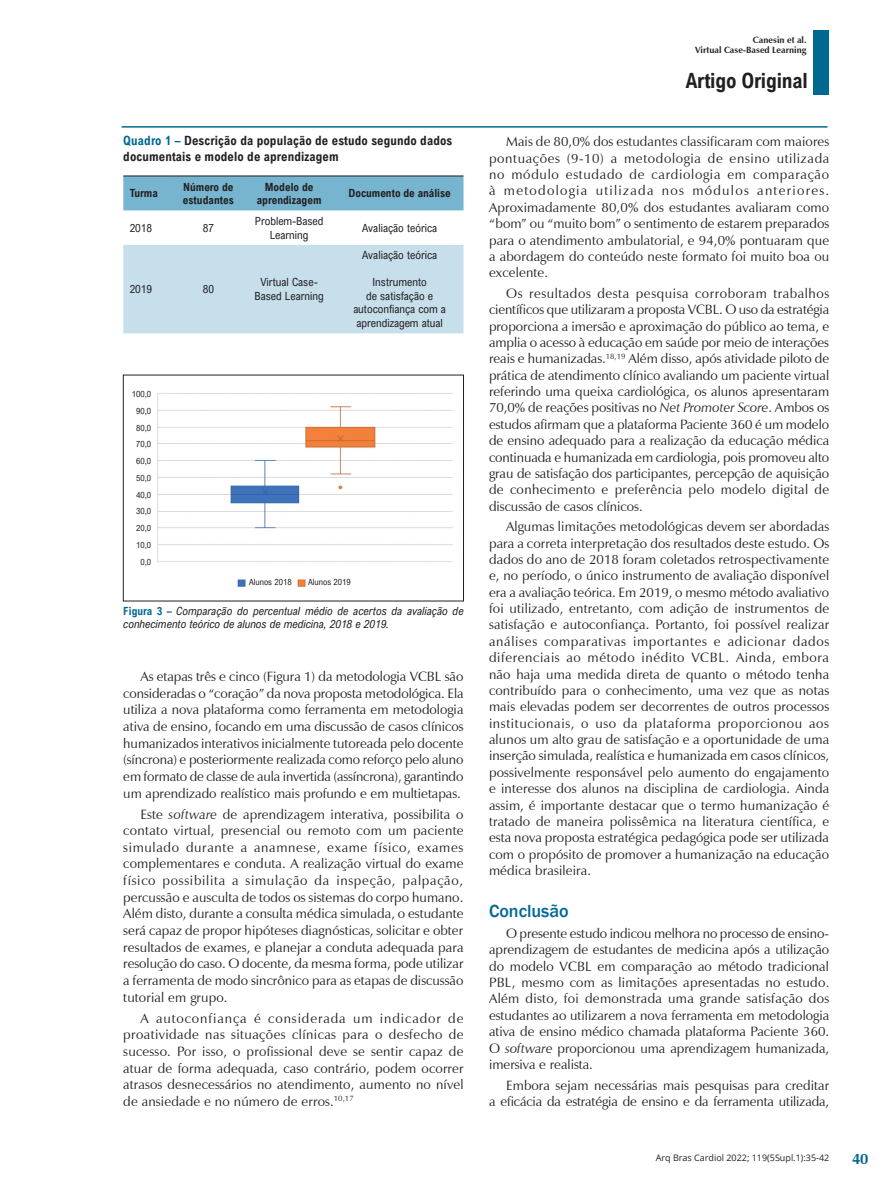
<style>
.page{position:relative;width:893px;height:1191px;background:#fff}
.page>*{position:absolute;margin:0;border:0;box-sizing:border-box;transform-origin:0 0}
.t1{font:700 21px "Arial Nova Cond";letter-spacing:-.01em;color:#231f20}
._02_-_TITULO_-_MATER{font:500 18px "Franklin Gothic";color:#006991}
.t2{font:700 15px "Zapf Humanist 601 BT";color:#006991}
._01-TEXTO_BASICO{font:13.5px/16.4px "Zapf Humanist 601 BT";letter-spacing:.005em;color:#231f20;text-align:justify}
._01_TÍTULO_TABELA{font:700 12.75px/15.3px "Arial Nova Cond";letter-spacing:.01em;color:#231f20}
._02_TEXTO_TABELA_BAS{font:11.25px/13.5px "Arial Nova Cond";color:#231f20;text-align:center}
._06_-_LEGENDA_FIGURA{font:italic 11.25px/13.5px "Arial Nova Cond";color:#231f20}
._04_DESTAQUE_TABELA{font:700 11.25px/13.5px "Arial Nova Cond";color:#231f20}
.t3{font:9px "Open Sans";color:#231f20}
.t4{font:700 9px/10.8px "Zapf Humanist 601 BT";color:#231f20;text-align:right}
.t5{font:8.55px "Arial Nova Cond";color:#231f20}
.s1{color:#006991}
.s2{font-weight:700;font-style:normal;color:#006991}
.s3{font-style:italic}
</style>
<div class="page">
<hr style="left:122px;top:126px;width:705px;height:2px;background:#006991">
<div style="left:813px;top:30px;width:16px;height:64px;background:#006991"></div>
<div style="left:123px;top:177px;width:340px;height:33px;background:#76b4cf"></div>
<div style="left:123px;top:245px;width:340px;height:88px;background:#c6dfeb"></div>
<hr style="left:123px;top:176px;width:51px;height:1px;background:#231f20">
<hr style="left:174px;top:176px;width:68px;height:1px;background:#231f20">
<hr style="left:242px;top:176px;width:94px;height:1px;background:#231f20">
<hr style="left:336px;top:176px;width:127px;height:1px;background:#231f20">
<div style="left:123px;top:375px;width:341px;height:226px;border:1px solid #231f20"></div>
<img style="left:157px;top:384px;width:306px;height:213px">
<p class="_01_TÍTULO_TABELA" style="left:123px;top:133px;width:331px"><span class="s1">Quadro 1 –</span> Descrição da população de estudo segundo dados documentais e modelo de aprendizagem</p>
<p class="_04_DESTAQUE_TABELA" style="left:130px;top:186px;width:30px">Turma</p>
<p class="_04_DESTAQUE_TABELA" style="left:183px;top:179px;width:52px">Número de estudantes</p>
<p class="_04_DESTAQUE_TABELA" style="left:257px;top:179px;width:66px;text-align:center">Modelo de aprendizagem</p>
<p class="_04_DESTAQUE_TABELA" style="left:348px;top:186px;width:104px">Documento de análise</p>
<p class="_02_TEXTO_TABELA_BAS" style="left:130px;top:221px;width:24px">2018</p>
<p class="_02_TEXTO_TABELA_BAS" style="left:203px;top:221px;width:13px">87</p>
<p class="_02_TEXTO_TABELA_BAS" style="left:255px;top:214px;width:70px">Problem-Based<br>Learning</p>
<p class="_02_TEXTO_TABELA_BAS" style="left:362px;top:221px;width:77px">Avaliação teórica</p>
<p class="_02_TEXTO_TABELA_BAS" style="left:130px;top:282px;width:24px">2019</p>
<p class="_02_TEXTO_TABELA_BAS" style="left:203px;top:282px;width:13px">80</p>
<p class="_02_TEXTO_TABELA_BAS" style="left:255px;top:275px;width:71px">Virtual Case-<br>Based Learning</p>
<p class="t5" style="left:132px;top:389px;width:21px">100,0</p>
<p class="t5" style="left:136px;top:405px;width:16px">90,0</p>
<p class="t5" style="left:136px;top:422px;width:16px">80,0</p>
<p class="t5" style="left:136px;top:439px;width:16px">70,0</p>
<p class="t5" style="left:136px;top:456px;width:16px">60,0</p>
<p class="t5" style="left:136px;top:472px;width:16px">50,0</p>
<p class="t5" style="left:136px;top:489px;width:16px">40,0</p>
<p class="t5" style="left:136px;top:506px;width:16px">30,0</p>
<p class="t5" style="left:136px;top:523px;width:16px">20,0</p>
<p class="t5" style="left:136px;top:540px;width:16px">10,0</p>
<p class="t5" style="left:140px;top:556px;width:12px">0,0</p>
<p class="_02_TEXTO_TABELA_BAS" style="left:362px;top:248px;width:77px">Avaliação teórica</p>
<p class="_02_TEXTO_TABELA_BAS" style="left:353px;top:275px;width:94px">Instrumento<br>de satisfação e autoconfiança com a aprendizagem atual</p>
<p class="t5" style="left:249px;top:577px;width:44px">Alunos 2018</p>
<p class="t5" style="left:308px;top:577px;width:44px">Alunos 2019</p>
<p class="_06_-_LEGENDA_FIGURA" style="left:123px;top:604px;width:342px"><span class="s2">Figura 3 –</span> Comparação do percentual médio de acertos da avaliação de conhecimento teórico de alunos de medicina, 2018 e 2019.</p>
<p class="_01-TEXTO_BASICO" style="left:123px;top:668px;width:342px;text-indent:17px">As etapas três e cinco (Figura 1) da metodologia VCBL são consideradas o “coração” da nova proposta metodológica. Ela utiliza a nova plataforma como ferramenta em metodologia ativa de ensino, focando em uma discussão de casos clínicos humanizados interativos inicialmente tutoreada pelo docente (síncrona) e posteriormente realizada como reforço pelo aluno em formato de classe de aula invertida (assíncrona), garantindo um aprendizado realístico mais profundo e em multietapas.</p>
<p class="_01-TEXTO_BASICO" style="left:123px;top:805px;width:342px;text-indent:17px">Este <span class="s3">software</span> de aprendizagem interativa, possibilita o contato virtual, presencial ou remoto com um paciente simulado durante a anamnese, exame físico, exames complementares e conduta. A realização virtual do exame físico possibilita a simulação da inspeção, palpação, percussão e ausculta de todos os sistemas do corpo humano.<br>Além disto, durante a consulta médica simulada, o estudante será capaz de propor hipóteses diagnósticas, solicitar e obter resultados de exames, e planejar a conduta adequada para resolução do caso. O docente, da mesma forma, pode utilizar a ferramenta de modo sincrônico para as etapas de discussão tutorial em grupo.</p>
<p class="_01-TEXTO_BASICO" style="left:123px;top:1009px;width:342px;text-indent:17px">A autoconfiança é considerada um indicador de proatividade nas situações clínicas para o desfecho de sucesso. Por isso, o profissional deve se sentir capaz de atuar de forma adequada, caso contrário, podem ocorrer atrasos desnecessários no atendimento, aumento no nível de ansiedade e no número de erros.<sup>10,17</sup></p>
<p class="t4" style="left:695px;top:34px;width:113px">Canesin et al.<br>Virtual Case-Based Learning</p>
<h1 class="t1" style="left:686px;top:67px;width:124px">Artigo Original</h1>
<p class="_01-TEXTO_BASICO" style="left:489px;top:134px;width:342px;text-indent:17px">Mais de 80,0% dos estudantes classificaram com maiores pontuações (9-10) a metodologia de ensino utilizada no módulo estudado de cardiologia em comparação à metodologia utilizada nos módulos anteriores.<br>Aproximadamente 80,0% dos estudantes avaliaram como “bom” ou “muito bom” o sentimento de estarem preparados para o atendimento ambulatorial, e 94,0% pontuaram que a abordagem do conteúdo neste formato foi muito boa ou excelente.</p>
<p class="_01-TEXTO_BASICO" style="left:489px;top:285px;width:342px;text-indent:17px">Os resultados desta pesquisa corroboram trabalhos científicos que utilizaram a proposta VCBL. O uso da estratégia proporciona a imersão e aproximação do público ao tema, e amplia o acesso à educação em saúde por meio de interações reais e humanizadas.<sup>18,19</sup> Além disso, após atividade piloto de prática de atendimento clínico avaliando um paciente virtual referindo uma queixa cardiológica, os alunos apresentaram 70,0% de reações positivas no <span class="s3">Net Promoter Score</span>. Ambos os estudos afirmam que a plataforma Paciente 360 é um modelo de ensino adequado para a realização da educação médica continuada e humanizada em cardiologia, pois promoveu alto grau de satisfação dos participantes, percepção de aquisição de conhecimento e preferência pelo modelo digital de discussão de casos clínicos.</p>
<p class="_01-TEXTO_BASICO" style="left:489px;top:518px;width:342px;text-indent:17px">Algumas limitações metodológicas devem ser abordadas para a correta interpretação dos resultados deste estudo. Os dados do ano de 2018 foram coletados retrospectivamente e, no período, o único instrumento de avaliação disponível era a avaliação teórica. Em 2019, o mesmo método avaliativo foi utilizado, entretanto, com adição de instrumentos de satisfação e autoconfiança. Portanto, foi possível realizar análises comparativas importantes e adicionar dados diferenciais ao método inédito VCBL. Ainda, embora não haja uma medida direta de quanto o método tenha contribuído para o conhecimento, uma vez que as notas mais elevadas podem ser decorrentes de outros processos institucionais, o uso da plataforma proporcionou aos alunos um alto grau de satisfação e a oportunidade de uma inserção simulada, realística e humanizada em casos clínicos, possivelmente responsável pelo aumento do engajamento e interesse dos alunos na disciplina de cardiologia. Ainda assim, é importante destacar que o termo humanização é tratado de maneira polissêmica na literatura científica, e esta nova proposta estratégica pedagógica pode ser utilizada com o propósito de promover a humanização na educação médica brasileira.</p>
<p class="_02_-_TITULO_-_MATER" style="left:489px;top:900px;width:81px">Conclusão</p>
<p class="_01-TEXTO_BASICO" style="left:489px;top:925px;width:342px;text-indent:17px">O presente estudo indicou melhora no processo de ensino&shy;aprendizagem de estudantes de medicina após a utilização do modelo VCBL em comparação ao método tradicional PBL, mesmo com as limitações apresentadas no estudo.<br>Além disto, foi demonstrada uma grande satisfação dos estudantes ao utilizarem a nova ferramenta em metodologia ativa de ensino médico chamada plataforma Paciente 360.<br>O <span class="s3">software</span> proporcionou uma aprendizagem humanizada, imersiva e realista.</p>
<p class="_01-TEXTO_BASICO" style="left:489px;top:1076px;width:342px;text-align:right">Embora sejam necessárias mais pesquisas para creditar<br>a eficácia da estratégia de ensino e da ferramenta utilizada,</p>
<p class="t3" style="left:656px;top:1152px;width:175px">Arq Bras Cardiol 2022; 119(5Supl.1):35-42</p>
<p class="t2" style="left:852px;top:1149px;width:18px">40</p>
</div>
